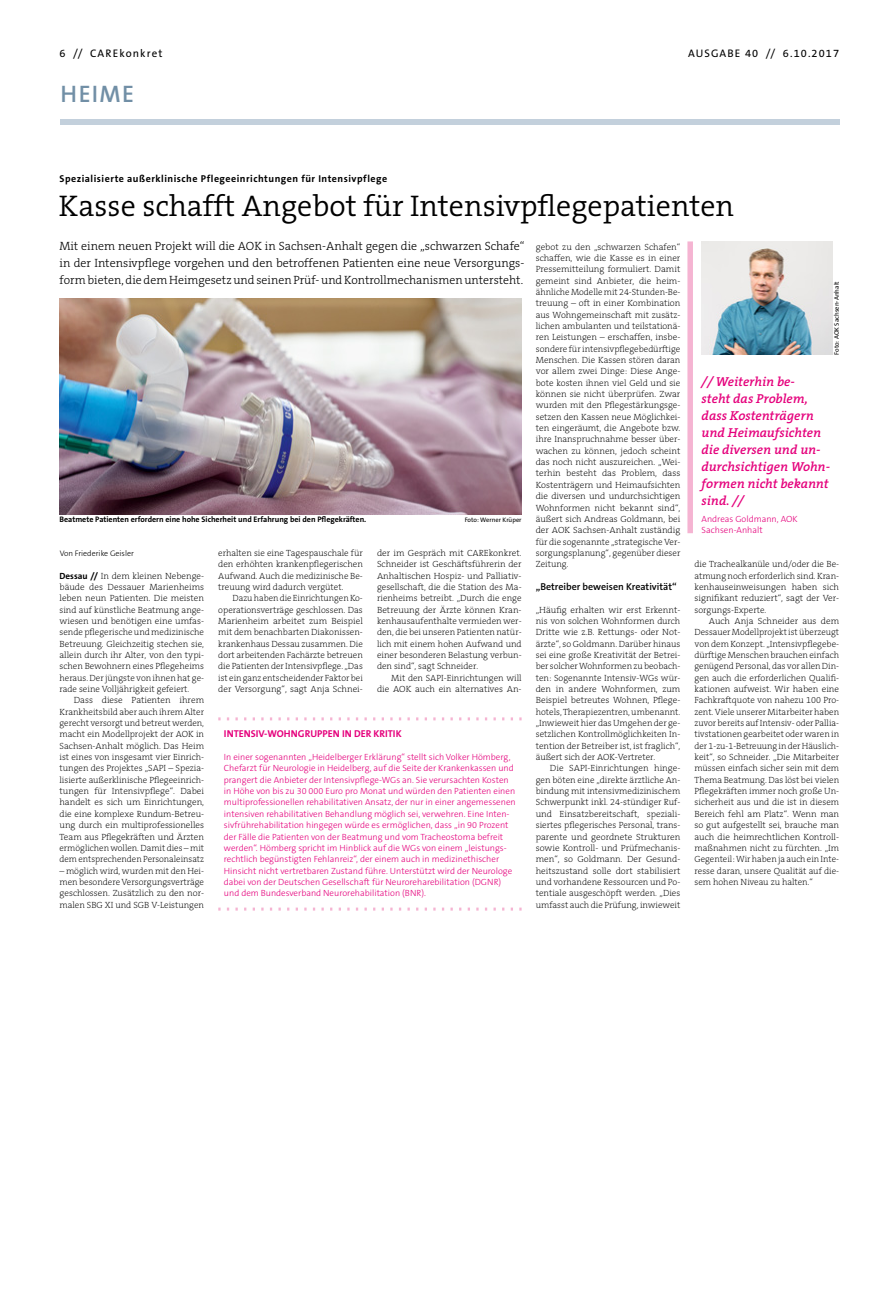
<style>
.page{position:relative;width:893px;height:1299px;background:#fff}
.page>*{position:absolute;margin:0;border:0;box-sizing:border-box;transform-origin:0 0}
.ues_2{font:300 30px "The Serif B4";color:#000}
.rubrikzeile{font:600 24px "The Sans B6";letter-spacing:.05em;color:#718fa6}
.zitat_gt{font:italic 600 13px/17px "The Serif B6";color:#e5007c}
.vs_vorspann_3spaltig{font:300 12px/17px "The Serif B3";color:#000;text-align:justify}
.paginierung_rechtsbü{font:11px "The Sans B5 Plain";letter-spacing:.1em;color:#000}
.paginierung_linksbün{font:11px "The Sans B5 Plain";letter-spacing:.1em;color:#000}
.dz_uz{font:700 10px "The Sans B7";letter-spacing:.05em;color:#000}
.kasten_linie_ues{font:700 10px "The Sans B7";color:#e5007c}
.zue{font:600 10px "The Sans B6";color:#000}
.gt_mit_einzug{font:200 9px/11.3px "The Serif B2";color:#000;text-align:justify}
.kasten_linie_gt_lini{font:300 9px/11.3px "The Sans B3";color:#e5007c}
.gt_ohne_einzug{font:200 9px/11.3px "The Serif B2";color:#000;text-align:justify}
.zitat_bu{font:300 9px/11.3px "The Sans B3";color:#e5007c}
.bu{font:700 8px "The Sans B7";color:#000}
.vs_vorspann_autor{font:300 8px "The Sans B3";color:#000}
.bu-2{font:6.5px "The Sans B5 Plain";color:#000}
.s1{font-family:"The Sans B7";font-weight:700}
</style>
<div class="page">
<div style="left:60px;top:119px;width:780px;height:6px;background:#c3d0dc"></div>
<img style="left:60px;top:299px;width:462px;height:215px">
<svg style="left:218px;top:717px;width:304px;height:3px"></svg>
<svg style="left:218px;top:907px;width:304px;height:3px"></svg>
<img style="left:702px;top:241px;width:130px;height:114px">
<div style="left:687px;top:241px;width:6px;height:292px;background:#f5b4d2"></div>
<p class="paginierung_linksbün" style="left:60px;top:47px;width:104px">6 // CAREkonkret</p>
<p class="paginierung_rechtsbü" style="left:688px;top:47px;width:152px">AUSGABE 40 // 6.10.2017</p>
<p class="rubrikzeile" style="left:61px;top:81px;width:75px">HEIME</p>
<p class="dz_uz" style="left:60px;top:173px;width:329px">Spezialisierte außerklinische Pflegeeinrichtungen für Intensivpflege</p>
<p class="ues_2" style="left:59px;top:190px;width:677px">Kasse schafft Angebot für Intensivpflegepatienten</p>
<p class="vs_vorspann_3spaltig" style="left:59px;top:237px;width:467px">Mit einem neuen Projekt will die AOK in Sachsen-Anhalt gegen die „schwarzen Schafe“ in der Intensivpflege vorgehen und den betroffenen Patienten eine neue Versorgungs&shy;form bieten, die dem Heimgesetz und seinen Prüf- und Kontrollmechanismen untersteht.</p>
<p class="gt_mit_einzug" style="left:536px;top:241px;width:146px">gebot zu den „schwarzen Schafen“ schaffen, wie die Kasse es in einer Pressemitteilung formuliert. Damit gemeint sind Anbieter, die heim&shy;ähnliche Modelle mit 24-Stunden-Be&shy;treuung – oft in einer Kombination aus Wohngemeinschaft mit zusätz&shy;lichen ambulanten und teilstationä&shy;ren Leistungen – erschaffen, insbe&shy;sondere für intensivpflegebedürftige Menschen. Die Kassen stören daran vor allem zwei Dinge: Diese Ange&shy;bote kosten ihnen viel Geld und sie können sie nicht überprüfen. Zwar wurden mit den Pflegestärkungsge&shy;setzen den Kassen neue Möglichkei&shy;ten eingeräumt, die Angebote bzw. ihre Inanspruchnahme besser über&shy;wachen zu können, jedoch scheint das noch nicht auszureichen. „Wei&shy;terhin besteht das Problem, dass Kostenträgern und Heimaufsichten die diversen und undurchsichtigen Wohnformen nicht bekannt sind“, äußert sich Andreas Goldmann, bei der AOK Sachsen-Anhalt zuständig für die sogenannte „strategische Ver&shy;sorgungsplanung“, gegenüber dieser Zeitung.</p>
<p class="zue" style="left:536px;top:581px;width:142px">„Betreiber beweisen Kreativität“</p>
<p class="gt_ohne_einzug" style="left:536px;top:604px;width:146px">„Häufig erhalten wir erst Erkennt&shy;nis von solchen Wohnformen durch Dritte wie z.B. Rettungs- oder Not&shy;ärzte“, so Goldmann. Darüber hinaus sei eine große Kreativität der Betrei&shy;ber solcher Wohnformen zu beobach&shy;ten: Sogenannte Intensiv-WGs wür&shy;den in andere Wohnformen, zum Beispiel betreutes Wohnen, Pflege&shy;hotels, Therapiezentren, umbenannt. „Inwieweit hier das Umgehen der ge&shy;setzlichen Kontrollmöglichkeiten In&shy;tention der Betreiber ist, ist fraglich“, äußert sich der AOK-Vertreter.</p>
<p class="gt_mit_einzug" style="left:536px;top:763px;width:146px;text-indent:14px">Die SAPI-Einrichtungen hinge&shy;gen böten eine „direkte ärztliche An&shy;bindung mit intensivmedizinischem Schwerpunkt inkl. 24-stündiger Ruf&shy;und Einsatzbereitschaft, speziali&shy;siertes pflegerisches Personal, trans&shy;parente und geordnete Strukturen sowie Kontroll- und Prüfmechanis&shy;men“, so Goldmann. Der Gesund&shy;heitszustand solle dort stabilisiert und vorhandene Ressourcen und Po&shy;tentiale ausgeschöpft werden. „Dies umfasst auch die Prüfung, inwieweit</p>
<p class="bu-2" style="left:833px;top:355px;width:75px;rotate:-90deg">Foto: AOK Sachsen-Anhalt</p>
<p class="zitat_gt" style="left:702px;top:373px;width:130px">// Weiterhin be-<br>steht das Problem, dass Kostenträgern und Heimaufsichten die diversen und un&shy;durchsichtigen Wohn&shy;formen nicht bekannt sind. //</p>
<p class="zitat_bu" style="left:702px;top:513px;width:97px">Andreas Goldmann, AOK<br>Sachsen-Anhalt</p>
<p class="bu" style="left:60px;top:515px;width:308px">Beatmete Patienten erfordern eine hohe Sicherheit und Erfahrung bei den Pflegekräften.</p>
<p class="bu-2" style="left:465px;top:516px;width:58px">Foto: Werner Krüper</p>
<p class="gt_mit_einzug" style="left:218px;top:547px;width:146px">erhalten sie eine Tagespauschale für den erhöhten krankenpflegerischen Aufwand. Auch die medizinische Be&shy;treuung wird dadurch vergütet.</p>
<p class="gt_mit_einzug" style="left:218px;top:593px;width:146px;text-indent:14px">Dazu haben die Einrichtungen Ko&shy;operationsverträge geschlossen. Das Marienheim arbeitet zum Beispiel mit dem benachbarten Diakonissen&shy;krankenhaus Dessau zusammen. Die dort arbeitenden Fachärzte betreuen die Patienten der Intensivpflege. „Das ist ein ganz entscheidender Faktor bei der Versorgung“, sagt Anja Schnei-</p>
<p class="gt_mit_einzug" style="left:377px;top:547px;width:146px">der im Gespräch mit CAREkonkret.<br>Schneider ist Geschäftsführerin der Anhaltischen Hospiz- und Palliativ&shy;gesellschaft, die die Station des Ma&shy;rienheims betreibt. „Durch die enge Betreuung der Ärzte können Kran&shy;kenhausaufenthalte vermieden wer&shy;den, die bei unseren Patienten natür&shy;lich mit einem hohen Aufwand und einer besonderen Belastung verbun&shy;den sind“, sagt Schneider.</p>
<p class="gt_mit_einzug" style="left:377px;top:672px;width:146px;text-align:right">Mit den SAPI-Einrichtungen will die AOK auch ein alternatives An-</p>
<p class="vs_vorspann_autor" style="left:60px;top:549px;width:76px">Von Friederike Geisler</p>
<p class="gt_ohne_einzug" style="left:60px;top:570px;width:146px"><span class="s1">Dessau //</span> In dem kleinen Nebenge&shy;bäude des Dessauer Marienheims leben neun Patienten. Die meisten sind auf künstliche Beatmung ange&shy;wiesen und benötigen eine umfas&shy;sende pflegerische und medizinische Betreuung. Gleichzeitig stechen sie, allein durch ihr Alter, von den typi&shy;schen Bewohnern eines Pflegeheims heraus. Der jüngste von ihnen hat ge&shy;rade seine Volljährigkeit gefeiert.</p>
<p class="gt_mit_einzug" style="left:60px;top:695px;width:146px;text-indent:14px">Dass diese Patienten ihrem Krankheitsbild aber auch ihrem Alter gerecht versorgt und betreut werden, macht ein Modellprojekt der AOK in Sachsen-Anhalt möglich. Das Heim ist eines von insgesamt vier Einrich&shy;tungen des Projektes „SAPI – Spezia&shy;lisierte außerklinische Pflegeeinrich&shy;tungen für Intensivpflege“. Dabei handelt es sich um Einrichtungen, die eine komplexe Rundum-Betreu&shy;ung durch ein multiprofessionelles Team aus Pflegekräften und Ärzten ermöglichen wollen. Damit dies – mit dem entsprechenden Personaleinsatz</p>
<p class="gt_mit_einzug" style="left:60px;top:865px;width:146px">– möglich wird, wurden mit den Hei&shy;men besondere Versorgungsverträge geschlossen. Zusätzlich zu den nor&shy;malen SBG XI und SGB V-Leistungen</p>
<p class="gt_mit_einzug" style="left:694px;top:559px;width:146px">die Trachealkanüle und/oder die Be&shy;atmung noch erforderlich sind. Kran&shy;kenhauseinweisungen haben sich signifikant reduziert“, sagt der Ver&shy;sorgungs-Experte.</p>
<p class="gt_mit_einzug" style="left:694px;top:615px;width:146px;text-indent:14px">Auch Anja Schneider aus dem Dessauer Modellprojekt ist überzeugt von dem Konzept. „Intensivpflegebe&shy;dürftige Menschen brauchen einfach genügend Personal, das vor allen Din&shy;gen auch die erforderlichen Qualifi&shy;kationen aufweist. Wir haben eine Fachkraftquote von nahezu 100 Pro&shy;zent. Viele unserer Mitarbeiter haben zuvor bereits auf Intensiv- oder Pallia&shy;tivstationen gearbeitet oder waren in der 1-zu-1-Betreuung in der Häuslich&shy;keit“, so Schneider. „Die Mitarbeiter müssen einfach sicher sein mit dem Thema Beatmung. Das löst bei vielen Pflegekräften immer noch große Un&shy;sicherheit aus und die ist in diesem Bereich fehl am Platz“. Wenn man so gut aufgestellt sei, brauche man auch die heimrechtlichen Kontroll&shy;maßnahmen nicht zu fürchten. „Im Gegenteil: Wir haben ja auch ein Inte&shy;resse daran, unsere Qualität auf die&shy;sem hohen Niveau zu halten.“</p>
<p class="kasten_linie_ues" style="left:224px;top:728px;width:179px">INTENSIV-WOHNGRUPPEN IN DER KRITIK</p>
<p class="kasten_linie_gt_lini" style="left:224px;top:751px;width:293px">In einer sogenannten „Heidelberger Erklärung“ stellt sich Volker Hömberg, Chefarzt für Neurologie in Heidelberg, auf die Seite der Krankenkassen und prangert die Anbieter der Intensivpflege-WGs an. Sie verursachten Kosten in Höhe von bis zu 30 000 Euro pro Monat und würden den Patienten einen multiprofessionellen rehabilitativen Ansatz, der nur in einer angemessenen intensiven rehabilitativen Behandlung möglich sei, verwehren. Eine Inten&shy;sivfrührehabilitation hingegen würde es ermöglichen, dass „in 90 Prozent der Fälle die Patienten von der Beatmung und vom Tracheostoma befreit werden“. Hömberg spricht im Hinblick auf die WGs von einem „leistungs&shy;rechtlich begünstigten Fehlanreiz“, der einem auch in medizinethischer Hinsicht nicht vertretbaren Zustand führe. Unterstützt wird der Neurologe dabei von der Deutschen Gesellschaft für Neuroreharebilitation (DGNR) und dem Bundesverband Neurorehabilitation (BNR).</p>
</div>
